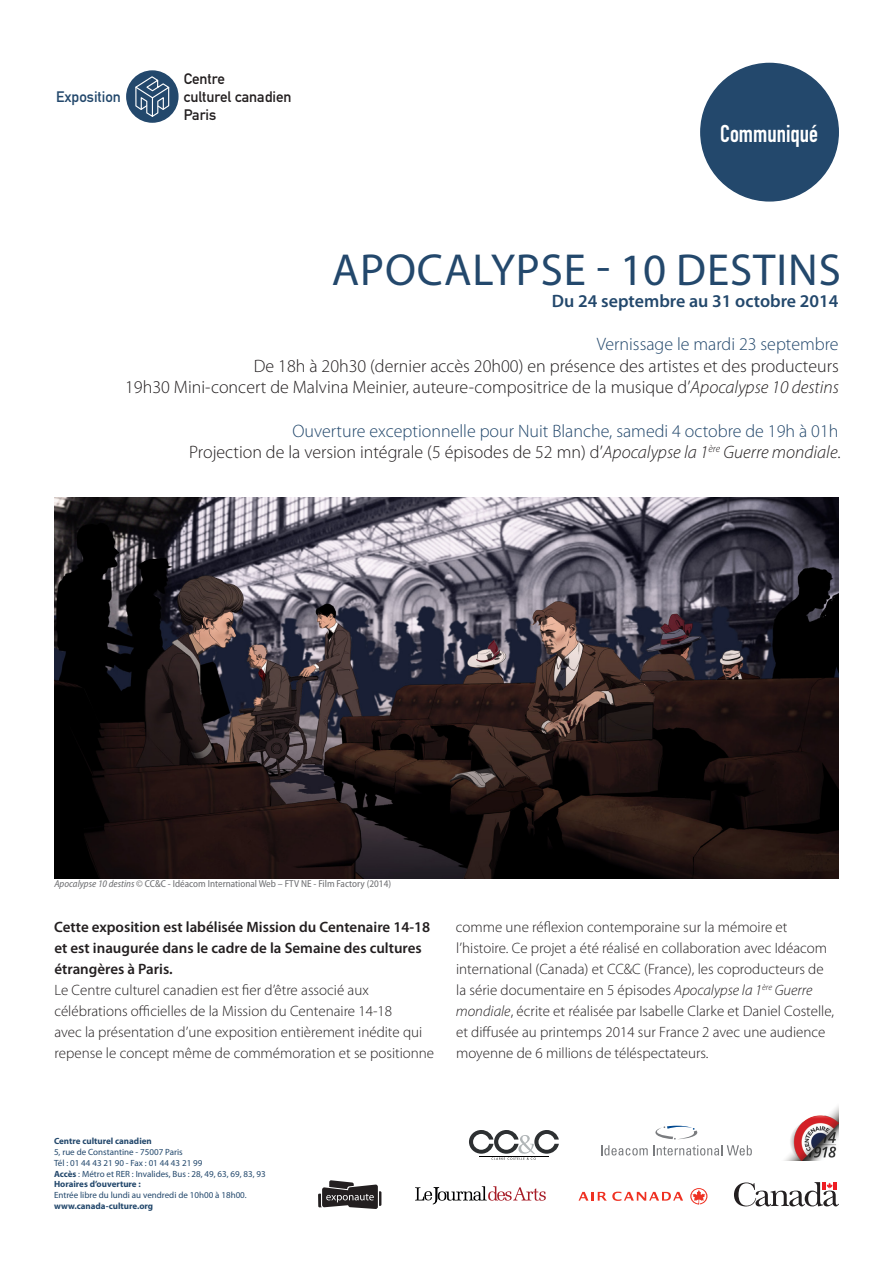
<style>
.page{position:relative;width:893px;height:1263px;background:#fff}
.page>*{position:absolute;margin:0;border:0;box-sizing:border-box;transform-origin:0 0}
.t1{font:45px "Myriad Pro";letter-spacing:.02em;color:#23486c}
.t2{font:24px "DIN Engschrift";color:#fff}
.t3{font:300 18px "Myriad Pro";color:#231f20}
.t4{font:300 18px "Myriad Pro";color:#23486c}
.t5{font:600 18px "Myriad Pro";color:#23486c}
.t6{font:300 15px/21px "Myriad Pro";color:#231f20}
.t7{font:600 15px/21px "Myriad Pro";color:#231f20}
.t8{font:15px "DIN Mittelschrift";color:#231f20}
.t9{font:15px "DIN Mittelschrift";color:#23486c}
.t10{font:semi-condensed 10.05px "Myriad Pro";color:#6c6d70}
.t11{font:9px/10.8px "Myriad Pro";color:#23486c}
.t12{font:700 9px "Myriad Pro";color:#23486c}
.s1{font-style:italic}
.s2{font-weight:700}
</style>
<div class="page">
<div style="left:701px;top:63px;width:137px;height:138px;background:#23486c;border-radius:50%"></div>
<div style="left:127px;top:71px;width:51px;height:51px;background:#23486c;border-radius:50%"></div>
<div style="left:126px;top:70px;width:53px;height:53px;border:2px solid #23486c;border-radius:50%"></div>
<svg style="left:135px;top:76px;width:34px;height:41px"></svg>
<svg style="left:734px;top:1182px;width:105px;height:25px"></svg>
<svg style="left:690px;top:1188px;width:17px;height:17px"></svg>
<svg style="left:578px;top:1191px;width:105px;height:10px"></svg>
<svg style="left:318px;top:1180px;width:63px;height:29px"></svg>
<svg style="left:415px;top:1186px;width:131px;height:18px"></svg>
<svg style="left:655px;top:1126px;width:42px;height:13px"></svg>
<svg style="left:601px;top:1145px;width:151px;height:10px"></svg>
<img style="left:785px;top:1106px;width:54px;height:54px">
<svg style="left:469px;top:1130px;width:90px;height:30px"></svg>
<img style="left:54px;top:497px;width:785px;height:381px">
<p class="t9" style="left:56px;top:88px;width:66px">Exposition</p>
<p class="t8" style="left:184px;top:70px;width:43px">Centre</p>
<p class="t8" style="left:184px;top:88px;width:109px">culturel canadien</p>
<p class="t8" style="left:184px;top:106px;width:34px">Paris</p>
<p class="t2" style="left:720px;top:120px;width:99px">Communiqué</p>
<p class="t1" style="left:332px;top:242px;width:511px">APOCALYPSE - 10 DESTINS</p>
<p class="t5" style="left:552px;top:289px;width:288px">Du 24 septembre au 31 octobre 2014</p>
<p class="t4" style="left:597px;top:333px;width:243px">Vernissage le mardi 23 septembre</p>
<p class="t3" style="left:254px;top:355px;width:586px">De 18h à 20h30 (dernier accès 20h00) en présence des artistes et des producteurs</p>
<p class="t3" style="left:125px;top:376px;width:715px">19h30 Mini-concert de Malvina Meinier, auteure-compositrice de la musique d’<span class="s1">Apocalypse 10 destins</span></p>
<p class="t4" style="left:292px;top:420px;width:547px">Ouverture exceptionnelle pour Nuit Blanche, samedi 4 octobre de 19h à 01h</p>
<p class="t3" style="left:189px;top:441px;width:653px">Projection de la version intégrale (5 épisodes de 52 mn) d’<span class="s1">Apocalypse la 1</span><sup>ère</sup> <span class="s1">Guerre mondiale</span>.</p>
<p class="t10" style="left:54px;top:877px;width:338px"><span class="s1">Apocalypse 10 destins</span> © CC&amp;C - Idéacom International Web – FTV NE - Film Factory (2014)</p>
<p class="t7" style="left:54px;top:916px;width:378px">Cette exposition est labélisée Mission du Centenaire 14-18 et est inaugurée dans le cadre de la Semaine des cultures étrangères à Paris.</p>
<p class="t6" style="left:54px;top:979px;width:381px">Le Centre culturel canadien est fier d’être associé aux célébrations officielles de la Mission du Centenaire 14-18<br>avec la présentation d’une exposition entièrement inédite qui repense le concept même de commémoration et se positionne</p>
<p class="t6" style="left:456px;top:916px;width:380px">comme une réflexion contemporaine sur la mémoire et l’histoire. Ce projet a été réalisé en collaboration avec Idéacom international (Canada) et CC&amp;C (France), les coproducteurs de la série documentaire en 5 épisodes <span class="s1">Apocalypse la 1</span><sup>ère</sup> <span class="s1">Guerre mondiale</span>, écrite et réalisée par Isabelle Clarke et Daniel Costelle, et diffusée au printemps 2014 sur France 2 avec une audience moyenne de 6 millions de téléspectateurs.</p>
<p class="t12" style="left:54px;top:1135px;width:99px">Centre culturel canadien</p>
<p class="t11" style="left:54px;top:1146px;width:213px">5, rue de Constantine - 75007 Paris<br>Tél : 01 44 43 21 90 - Fax : 01 44 43 21 99<br><span class="s2">Accès</span> : Métro et RER : Invalides, Bus : 28, 49, 63, 69, 83, 93<br><span class="s2">Horaires d’ouverture :</span></p>
<p class="t11" style="left:54px;top:1189px;width:194px">Entrée libre du lundi au vendredi de 10h00 à 18h00.</p>
<p class="t12" style="left:54px;top:1200px;width:101px">www.canada-culture.org</p>
</div>
